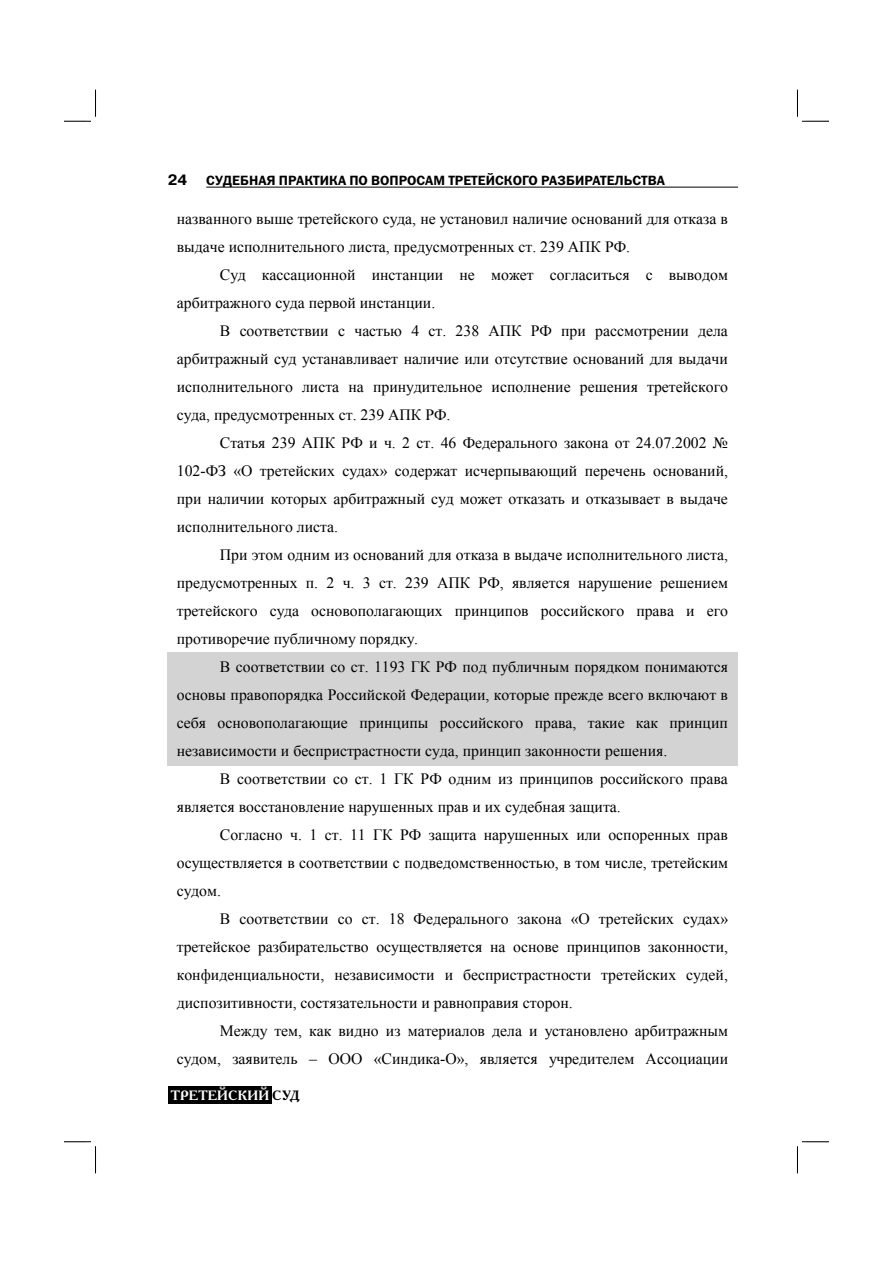
<style>
.page{position:relative;width:893px;height:1263px;background:#fff}
.page>*{position:absolute;margin:0;border:0;box-sizing:border-box;transform-origin:0 0}
.t1{font:15.75px/28px "Times New Roman";color:#000;text-align:justify}
.t2{font:700 15px "Pragmatica C";color:#000}
.t3{font:13.5px "Franklin Gothic Demi C";color:#000}
.t4{font:700 13.5px "Academy C";color:#fff}
.s1{color:#000}
</style>
<div class="page">
<div style="left:168px;top:1086px;width:103px;height:18px;background:#000"></div>
<hr style="left:206px;top:187px;width:532px;height:1px;background:#000">
<div style="left:168px;top:652px;width:569px;height:114px;background:#d3d3d3"></div>
<svg style="left:64px;top:90px;width:32px;height:32px"></svg>
<svg style="left:64px;top:1141px;width:32px;height:32px"></svg>
<svg style="left:797px;top:90px;width:32px;height:32px"></svg>
<svg style="left:797px;top:1141px;width:32px;height:32px"></svg>
<p class="t2" style="left:168px;top:174px;width:21px">24</p>
<p class="t3" style="left:206px;top:176px;width:460px">СУДЕБНАЯ ПРАКТИКА ПО ВОПРОСАМ ТРЕТЕЙСКОГО РАЗБИРАТЕЛЬСТВА</p>
<p class="t1" style="left:177px;top:205px;width:552px">названного выше третейского суда, не установил наличие оснований для отказа в выдаче исполнительного листа, предусмотренных ст. 239 АПК РФ.</p>
<p class="t1" style="left:177px;top:261px;width:552px;text-indent:43px">Суд кассационной инстанции не может согласиться с выводом арбитражного суда первой инстанции.</p>
<p class="t1" style="left:177px;top:317px;width:552px;text-indent:43px">В соответствии с частью 4 ст. 238 АПК РФ при рассмотрении дела арбитражный суд устанавливает наличие или отсутствие оснований для выдачи исполнительного листа на принудительное исполнение решения третейского суда, предусмотренных ст. 239 АПК РФ.</p>
<p class="t1" style="left:177px;top:429px;width:552px;text-indent:43px">Статья 239 АПК РФ и ч. 2 ст. 46 Федерального закона от 24.07.2002 № 102-ФЗ «О третейских судах» содержат исчерпывающий перечень оснований, при наличии которых арбитражный суд может отказать и отказывает в выдаче исполнительного листа.</p>
<p class="t1" style="left:177px;top:541px;width:552px;text-indent:43px">При этом одним из оснований для отказа в выдаче исполнительного листа, предусмотренных п. 2 ч. 3 ст. 239 АПК РФ, является нарушение решением третейского суда основополагающих принципов российского права и его противоречие публичному порядку.</p>
<p class="t1" style="left:177px;top:653px;width:552px;text-indent:43px">В соответствии со ст. 1193 ГК РФ под публичным порядком понимаются основы правопорядка Российской Федерации, которые прежде всего включают в себя основополагающие принципы российского права, такие как принцип независимости и беспристрастности суда, принцип законности решения.</p>
<p class="t1" style="left:177px;top:765px;width:552px;text-indent:43px">В соответствии со ст. 1 ГК РФ одним из принципов российского права является восстановление нарушенных прав и их судебная защита.</p>
<p class="t1" style="left:177px;top:821px;width:553px;text-indent:43px">Согласно ч. 1 ст. 11 ГК РФ защита нарушенных или оспоренных прав осуществляется в соответствии с подведомственностью, в том числе, третейским судом.</p>
<p class="t1" style="left:177px;top:905px;width:553px;text-indent:43px">В соответствии со ст. 18 Федерального закона «О третейских судах» третейское разбирательство осуществляется на основе принципов законности, конфиденциальности, независимости и беспристрастности третейских судей, диспозитивности, состязательности и равноправия сторон.</p>
<p class="t1" style="left:177px;top:1017px;width:553px;text-align:right">Между тем, как видно из материалов дела и установлено арбитражным судом, заявитель – ООО «Синдика-О», является учредителем Ассоциации</p>
<p class="t4" style="left:171px;top:1091px;width:130px">ТРЕТЕЙСКИЙ <span class="s1">СУД</span></p>
</div>
